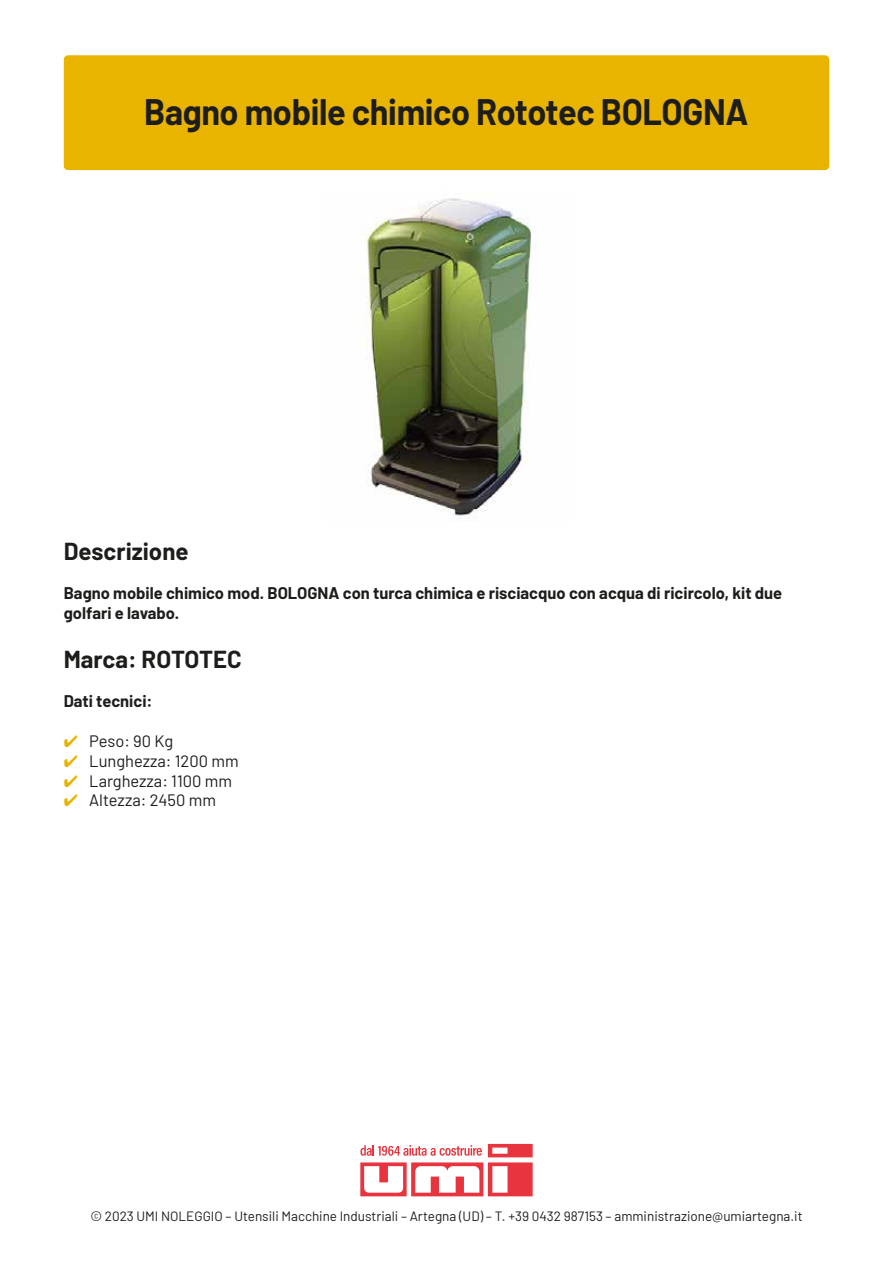
<style>
.page{position:relative;width:893px;height:1263px;background:#fff}
.page>*{position:absolute;margin:0;border:0;box-sizing:border-box;transform-origin:0 0}
.t1{font:700 36px "Barlow";letter-spacing:-.01em;color:#1d1d1b;scale:.95 1}
.t2{font:700 24px "Barlow";color:#1d1d1b}
.t3{font:700 16.5px/19.8px "Barlow";color:#1d1d1b}
.t4{font:16.5px "Barlow";color:#1d1d1b}
.t5{font:13.5px "Barlow";color:#1d1d1b}
.s1{color:#e9b400}
</style>
<div class="page">
<img style="left:361px;top:198px;width:170px;height:323px">
<svg style="left:360px;top:1144px;width:173px;height:52px"></svg>
<div style="left:64px;top:55px;width:765px;height:115px;background:#e9b400;border-radius:4px"></div>
<h1 class="t1" style="left:144px;top:85px;width:637px">Bagno mobile chimico Rototec BOLOGNA</h1>
<h2 class="t2" style="left:64px;top:533px;width:126px">Descrizione</h2>
<p class="t3" style="left:64px;top:582px;width:720px">Bagno mobile chimico mod. BOLOGNA con turca chimica e risciacquo con acqua di ricircolo, kit due golfari e lavabo.</p>
<h2 class="t2" style="left:64px;top:641px;width:179px">Marca: ROTOTEC</h2>
<p class="t3" style="left:64px;top:690px;width:90px">Dati tecnici:</p>
<p class="t4" style="left:64px;top:729px;width:111px"><span class="s1">✔</span> Peso: 90 Kg</p>
<p class="t4" style="left:64px;top:749px;width:176px"><span class="s1">✔</span> Lunghezza: 1200 mm</p>
<p class="t4" style="left:64px;top:769px;width:170px"><span class="s1">✔</span> Larghezza: 1100 mm</p>
<p class="t4" style="left:64px;top:788px;width:154px"><span class="s1">✔</span> Altezza: 2450 mm</p>
<p class="t5" style="left:90px;top:1206px;width:714px">© 2023 UMI NOLEGGIO – Utensili Macchine Industriali – Artegna (UD) – T. +39 0432 987153 – amministrazione@umiartegna.it</p>
</div>
